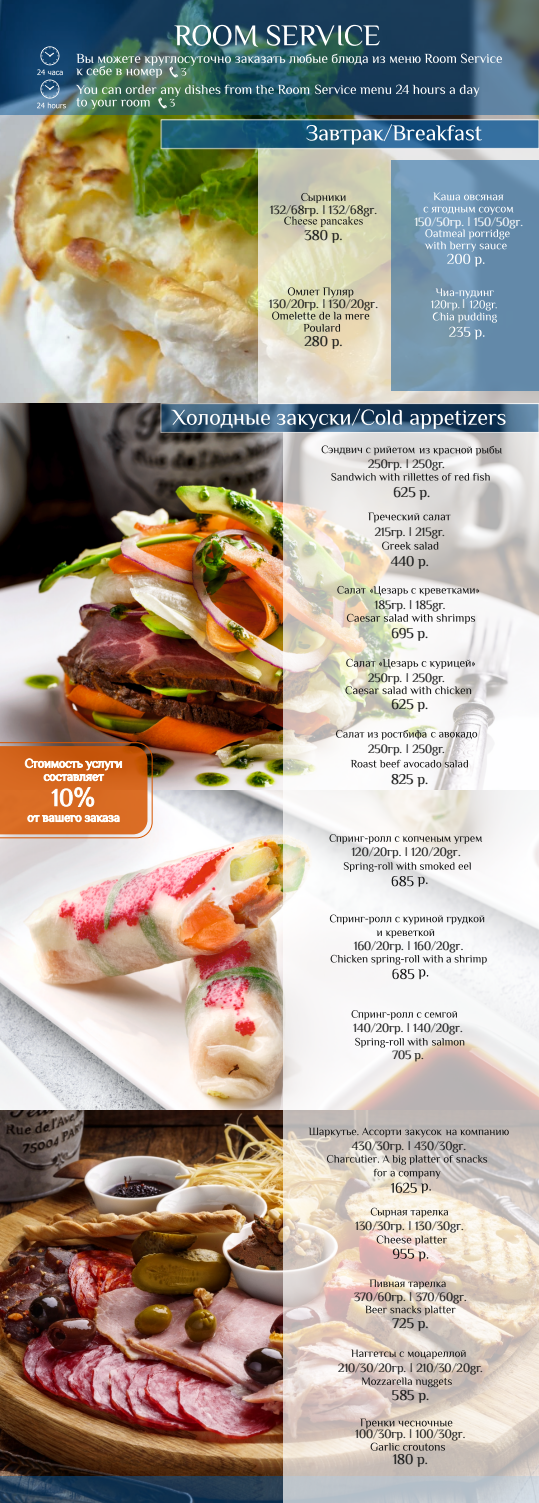
<style>
.page{position:relative;width:539px;height:1503px;background:#fff}
.page>*{position:absolute;margin:0;border:0;box-sizing:border-box;transform-origin:0 0}
.t1{font:14.75px "Philosopher";letter-spacing:-.005em;color:#151616}
.t2{font:12.62px "Philosopher";letter-spacing:-.005em;color:#151616}
.t3{font:12.62px "Philosopher";letter-spacing:-.005em;color:#fff}
.t4{font:12.62px "Montserrat";color:#fff}
.s1{font-family:"Montserrat"}
</style>
<div class="page">
<img style="left:0;top:115px;width:466px;height:288px">
<div style="left:0;top:0;width:539px;height:115px;background:#08589a;opacity:.5"></div>
<img style="left:0;top:403px;width:283px;height:387px">
<img style="left:0;top:790px;width:283px;height:686px">
<div style="left:0;top:1476px;width:539px;height:26px;background:#08589a;opacity:.5"></div>
<svg style="left:0;top:742px;width:152px;height:96px"></svg>
<svg style="left:160px;top:403px;width:379px;height:30px"></svg>
<svg style="left:174px;top:25px;width:205px;height:22px"></svg>
<svg style="left:37px;top:46px;width:29px;height:62px"></svg>
<img style="left:76px;top:85px;width:403px;height:24px">
<img style="left:76px;top:54px;width:426px;height:24px">
<div style="left:258px;top:148px;width:281px;height:255px;background:#fff;opacity:.7"></div>
<div style="left:391px;top:160px;width:148px;height:231px;background:#08589a;opacity:.5"></div>
<div style="left:283px;top:432px;width:256px;height:1070px;background:#fff;opacity:.7"></div>
<svg style="left:321px;top:445px;width:181px;height:36px"></svg>
<svg style="left:336px;top:730px;width:141px;height:37px"></svg>
<svg style="left:365px;top:1279px;width:90px;height:36px"></svg>
<svg style="left:370px;top:1207px;width:78px;height:10px"></svg>
<svg style="left:284px;top:216px;width:79px;height:11px"></svg>
<svg style="left:423px;top:192px;width:90px;height:23px"></svg>
<svg style="left:329px;top:834px;width:153px;height:52px"></svg>
<svg style="left:424px;top:229px;width:85px;height:37px"></svg>
<svg style="left:301px;top:193px;width:44px;height:10px"></svg>
<svg style="left:430px;top:288px;width:67px;height:51px"></svg>
<svg style="left:272px;top:287px;width:97px;height:45px"></svg>
<svg style="left:308px;top:1127px;width:200px;height:66px"></svg>
<svg style="left:368px;top:512px;width:82px;height:10px"></svg>
<svg style="left:337px;top:586px;width:142px;height:9px"></svg>
<svg style="left:347px;top:614px;width:128px;height:10px"></svg>
<svg style="left:376px;top:1235px;width:71px;height:26px"></svg>
<svg style="left:345px;top:686px;width:126px;height:8px"></svg>
<svg style="left:382px;top:541px;width:56px;height:9px"></svg>
<svg style="left:160px;top:119px;width:379px;height:30px"></svg>
<svg style="left:351px;top:1349px;width:114px;height:38px"></svg>
<svg style="left:360px;top:1418px;width:92px;height:32px"></svg>
<svg style="left:351px;top:1010px;width:113px;height:37px"></svg>
<svg style="left:346px;top:658px;width:129px;height:11px"></svg>
<svg style="left:330px;top:914px;width:156px;height:65px"></svg>
<p class="t2" style="left:270px;top:205px;width:109px">132/68гр. <span class="s1">I</span> 132/68gr.</p>
<p class="t1" style="left:304px;top:230px;width:40px">380 р.</p>
<p class="t2" style="left:269px;top:300px;width:110px">130/20гр. <span class="s1">I</span> 130/20gr.</p>
<p class="t1" style="left:304px;top:336px;width:40px">280 р.</p>
<p class="t3" style="left:414px;top:217px;width:110px">150/50гр. <span class="s1">I</span> 150/50gr.</p>
<p class="t4" style="left:461px;top:296px;width:5px">I</p>
<p class="t2" style="left:368px;top:459px;width:78px">250гр. <span class="s1">I</span> 250gr.</p>
<p class="t1" style="left:393px;top:487px;width:38px">625 р.</p>
<p class="t2" style="left:375px;top:528px;width:71px">215гр. <span class="s1">I</span> 215gr.</p>
<p class="t1" style="left:391px;top:556px;width:40px">440 р.</p>
<p class="t2" style="left:375px;top:600px;width:72px">185гр. <span class="s1">I</span> 185gr.</p>
<p class="t1" style="left:391px;top:628px;width:38px">695 р.</p>
<p class="t2" style="left:368px;top:673px;width:78px">250гр. <span class="s1">I</span> 250gr.</p>
<p class="t1" style="left:391px;top:699px;width:38px">625 р.</p>
<p class="t2" style="left:368px;top:744px;width:78px">250гр. <span class="s1">I</span> 250gr.</p>
<p class="t1" style="left:391px;top:774px;width:38px">825 р.</p>
<p class="t2" style="left:351px;top:847px;width:110px">120/20гр. <span class="s1">I</span> 120/20gr.</p>
<p class="t2" style="left:354px;top:941px;width:111px">160/20гр. <span class="s1">I</span> 160/20gr.</p>
<p class="t2" style="left:353px;top:1024px;width:111px">140/20гр. <span class="s1">I</span> 140/20gr.</p>
<p class="t2" style="left:392px;top:1050px;width:33px">705 р.</p>
<p class="t2" style="left:352px;top:1141px;width:116px">430/30гр. <span class="s1">I</span> 430/30gr.</p>
<p class="t2" style="left:355px;top:1221px;width:110px">130/30гр. <span class="s1">I</span> 130/30gr.</p>
<p class="t2" style="left:354px;top:1292px;width:114px">370/60гр. <span class="s1">I</span> 370/60gr.</p>
<p class="t1" style="left:392px;top:1318px;width:38px">725 р.</p>
<p class="t2" style="left:338px;top:1363px;width:146px">210/30/20гр. <span class="s1">I</span> 210/30/20gr.</p>
<p class="t1" style="left:392px;top:1389px;width:39px">585 р.</p>
<p class="t2" style="left:355px;top:1429px;width:111px">100/30гр. <span class="s1">I</span> 100/30gr.</p>
<p class="t1" style="left:393px;top:1454px;width:36px">180 р.</p>
</div>
